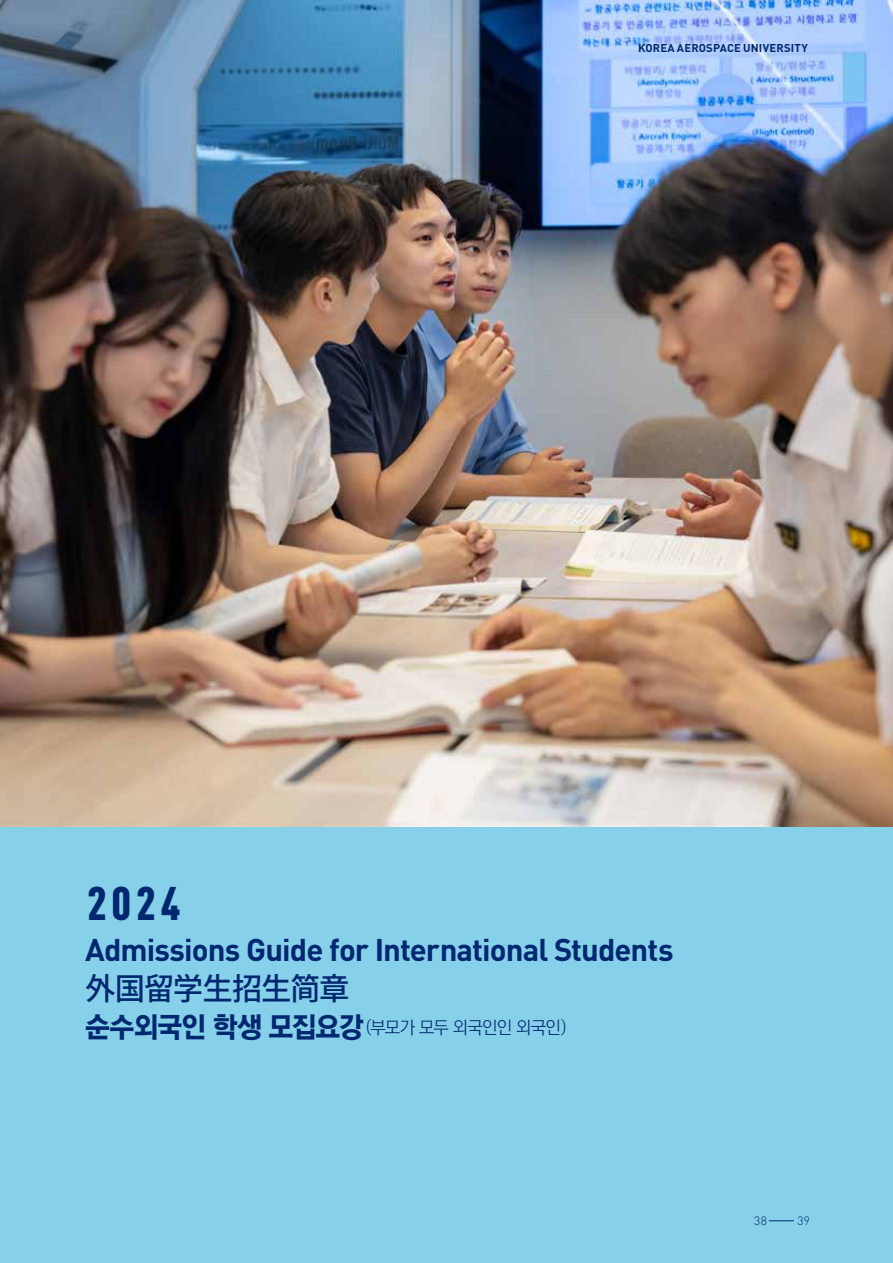
<style>
.page{position:relative;width:893px;height:1263px;background:#87d0ea}
.page>*{position:absolute;margin:0;border:0;box-sizing:border-box;transform-origin:0 0}
.t1{font:900 condensed 46.5px "DIN Pro";color:#002870}
.t2{font:700 31.05px "DIN Pro";letter-spacing:-.03em;color:#002870}
.t3{font:500 31.05px "Noto Sans CJ Kjp";letter-spacing:-.04em;color:#002870}
.t4{font:17.55px "Rix Go PL";letter-spacing:-.04em;color:#002870}
.t5{font:300 12px "DIN Pro";color:#002870}
.t6{font:700 11.25px "DIN Pro";letter-spacing:.01em;color:#002870}
.s1{font-family:"Rix Go PH";font-size:28.35px}
</style>
<div class="page">
<img style="left:0;top:0;width:893px;height:826px">
<svg style="left:769px;top:1220px;width:25px;height:1px"></svg>
<h1 class="t1" style="left:87px;top:867px;width:95px">2024</h1>
<p class="t6" style="left:638px;top:39px;width:171px">KOREA AEROSPACE UNIVERSITY</p>
<p class="t2" style="left:85px;top:923px;width:590px">Admissions Guide for International Students</p>
<p class="t3" style="left:85px;top:971px;width:266px">外国留学生招生简章</p>
<p class="t4" style="left:85px;top:1017px;width:483px"><span class="s1">순수외국인 학생 모집요강</span> (부모가 모두 외국인인 외국인)</p>
<p class="t5" style="left:754px;top:1211px;width:14px">38</p>
<p class="t5" style="left:798px;top:1211px;width:14px">39</p>
</div>
